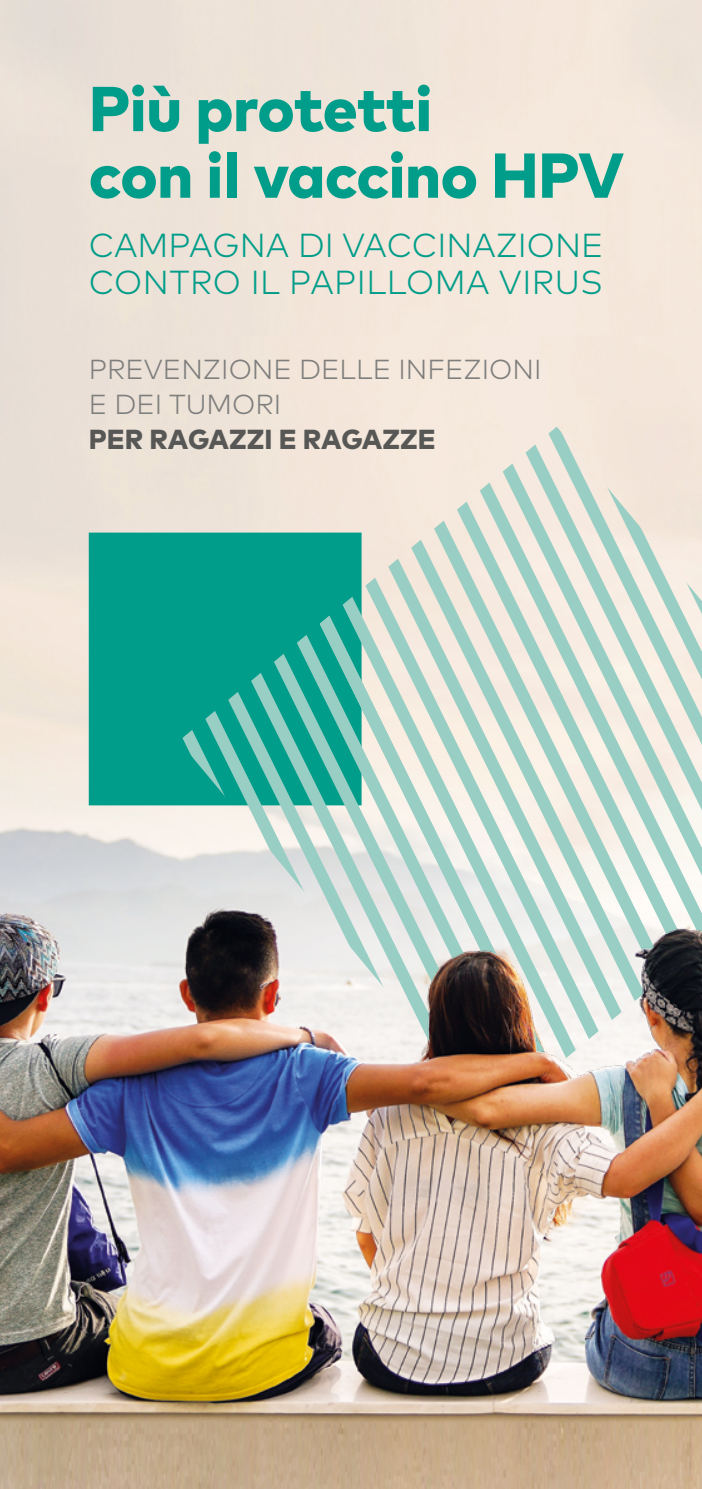
<style>
.page{position:relative;width:702px;height:1489px;background:#fff}
.page>*{position:absolute;margin:0;border:0;box-sizing:border-box;transform-origin:0 0}
.t1{font:800 63.25px/66.5px "Mark";letter-spacing:-.01em;color:#009d8a}
.t2{font:300 33.25px/36.5px "Mark";color:#009d8a}
.t3{font:300 27.5px/35px "Mark";color:#7e7e7d}
.t4{font:800 27.5px "Mark";color:#575756}
</style>
<div class="page">
<img style="left:0;top:0;width:407px;height:1488px">
<div style="left:89px;top:532px;width:272px;height:273px;background:#009d8a;border:2px solid #009d8a"></div>
<svg style="left:179px;top:730px;width:17px;height:388px"></svg>
<svg style="left:196px;top:572px;width:211px;height:546px"></svg>
<img style="left:407px;top:0;width:295px;height:1488px">
<h1 class="t1" style="left:89px;top:74px;width:537px">Più protetti<br>con il vaccino HPV</h1>
<p class="t2" style="left:89px;top:227px;width:516px">CAMPAGNA DI VACCINAZIONE<br>CONTRO IL PAPILLOMA VIRUS</p>
<p class="t3" style="left:89px;top:351px;width:454px">PREVENZIONE DELLE INFEZIONI<br>E DEI TUMORI</p>
<p class="t4" style="left:89px;top:421px;width:348px">PER RAGAZZI E RAGAZZE</p>
</div>
